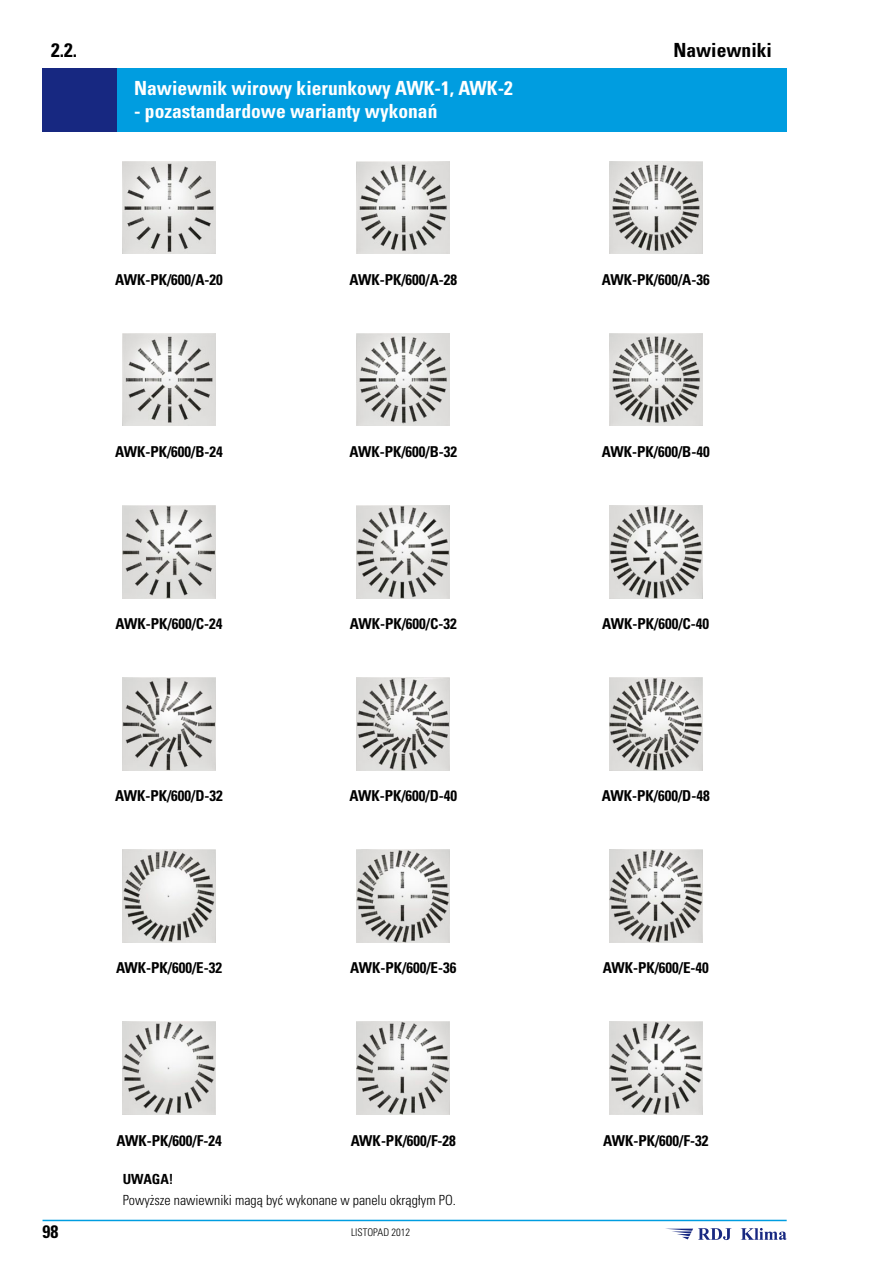
<style>
.page{position:relative;width:893px;height:1263px;background:#fff}
.page>*{position:absolute;margin:0;border:0;box-sizing:border-box;transform-origin:0 0}
.t1{font:700 condensed 19.5px "Univers Pl LT";color:#fff}
.t2{font:700 condensed 19.5px "Univers Pl LT";color:#000}
.t3{font:700 condensed 18px "Univers Pl LT";color:#000}
.t4{font:700 condensed 15px "Univers Pl LT";color:#000}
.t5{font:300 condensed 13.95px "Univers Pl LT";color:#000}
.t6{font:700 condensed 13.95px "Univers Pl LT";color:#000}
.t7{font:300 condensed 10.5px "Univers Pl LT";color:#000}
</style>
<div class="page">
<img style="left:123px;top:162px;width:92px;height:92px">
<img style="left:357px;top:162px;width:93px;height:92px">
<img style="left:609px;top:162px;width:93px;height:92px">
<img style="left:123px;top:334px;width:92px;height:92px">
<img style="left:357px;top:334px;width:93px;height:92px">
<img style="left:609px;top:334px;width:93px;height:92px">
<img style="left:123px;top:506px;width:92px;height:92px">
<img style="left:357px;top:506px;width:93px;height:92px">
<img style="left:609px;top:506px;width:93px;height:92px">
<img style="left:123px;top:678px;width:92px;height:92px">
<img style="left:357px;top:678px;width:93px;height:92px">
<img style="left:609px;top:678px;width:93px;height:92px">
<img style="left:123px;top:850px;width:92px;height:92px">
<img style="left:357px;top:850px;width:93px;height:92px">
<img style="left:609px;top:850px;width:93px;height:92px">
<img style="left:123px;top:1022px;width:92px;height:92px">
<img style="left:357px;top:1022px;width:93px;height:92px">
<img style="left:609px;top:1022px;width:93px;height:92px">
<hr style="left:43px;top:1220px;width:744px;height:1px;background:#009de0">
<svg style="left:665px;top:1228px;width:122px;height:12px"></svg>
<div style="left:43px;top:68px;width:74px;height:63px;background:#172881"></div>
<div style="left:117px;top:68px;width:670px;height:63px;background:#009de0"></div>
<h1 class="t2" style="left:51px;top:38px;width:27px">2.2.</h1>
<h1 class="t2" style="left:673px;top:38px;width:100px">Nawiewniki</h1>
<h1 class="t1" style="left:134px;top:76px;width:380px">Nawiewnik wirowy kierunkowy AWK-1, AWK-2</h1>
<h1 class="t1" style="left:134px;top:99px;width:305px">- pozastandardowe warianty wykonań</h1>
<p class="t4" style="left:115px;top:271px;width:109px">AWK-PK/600/A-20</p>
<p class="t4" style="left:349px;top:271px;width:109px">AWK-PK/600/A-28</p>
<p class="t4" style="left:602px;top:271px;width:109px">AWK-PK/600/A-36</p>
<p class="t4" style="left:115px;top:443px;width:109px">AWK-PK/600/B-24</p>
<p class="t4" style="left:349px;top:443px;width:109px">AWK-PK/600/B-32</p>
<p class="t4" style="left:602px;top:443px;width:109px">AWK-PK/600/B-40</p>
<p class="t4" style="left:116px;top:615px;width:108px">AWK-PK/600/C-24</p>
<p class="t4" style="left:350px;top:615px;width:108px">AWK-PK/600/C-32</p>
<p class="t4" style="left:602px;top:615px;width:108px">AWK-PK/600/C-40</p>
<p class="t4" style="left:115px;top:787px;width:109px">AWK-PK/600/D-32</p>
<p class="t4" style="left:349px;top:787px;width:109px">AWK-PK/600/D-40</p>
<p class="t4" style="left:602px;top:787px;width:109px">AWK-PK/600/D-48</p>
<p class="t4" style="left:116px;top:959px;width:108px">AWK-PK/600/E-32</p>
<p class="t4" style="left:350px;top:959px;width:108px">AWK-PK/600/E-36</p>
<p class="t4" style="left:603px;top:959px;width:108px">AWK-PK/600/E-40</p>
<p class="t4" style="left:116px;top:1131px;width:107px">AWK-PK/600/F-24</p>
<p class="t4" style="left:351px;top:1131px;width:107px">AWK-PK/600/F-28</p>
<p class="t4" style="left:603px;top:1131px;width:107px">AWK-PK/600/F-32</p>
<p class="t6" style="left:123px;top:1170px;width:52px">UWAGA!</p>
<p class="t5" style="left:123px;top:1191px;width:335px">Powyższe nawiewniki magą być wykonane w panelu okrągłym PO.</p>
<p class="t3" style="left:43px;top:1220px;width:17px">98</p>
<p class="t7" style="left:351px;top:1225px;width:61px">LISTOPAD 2012</p>
</div>
